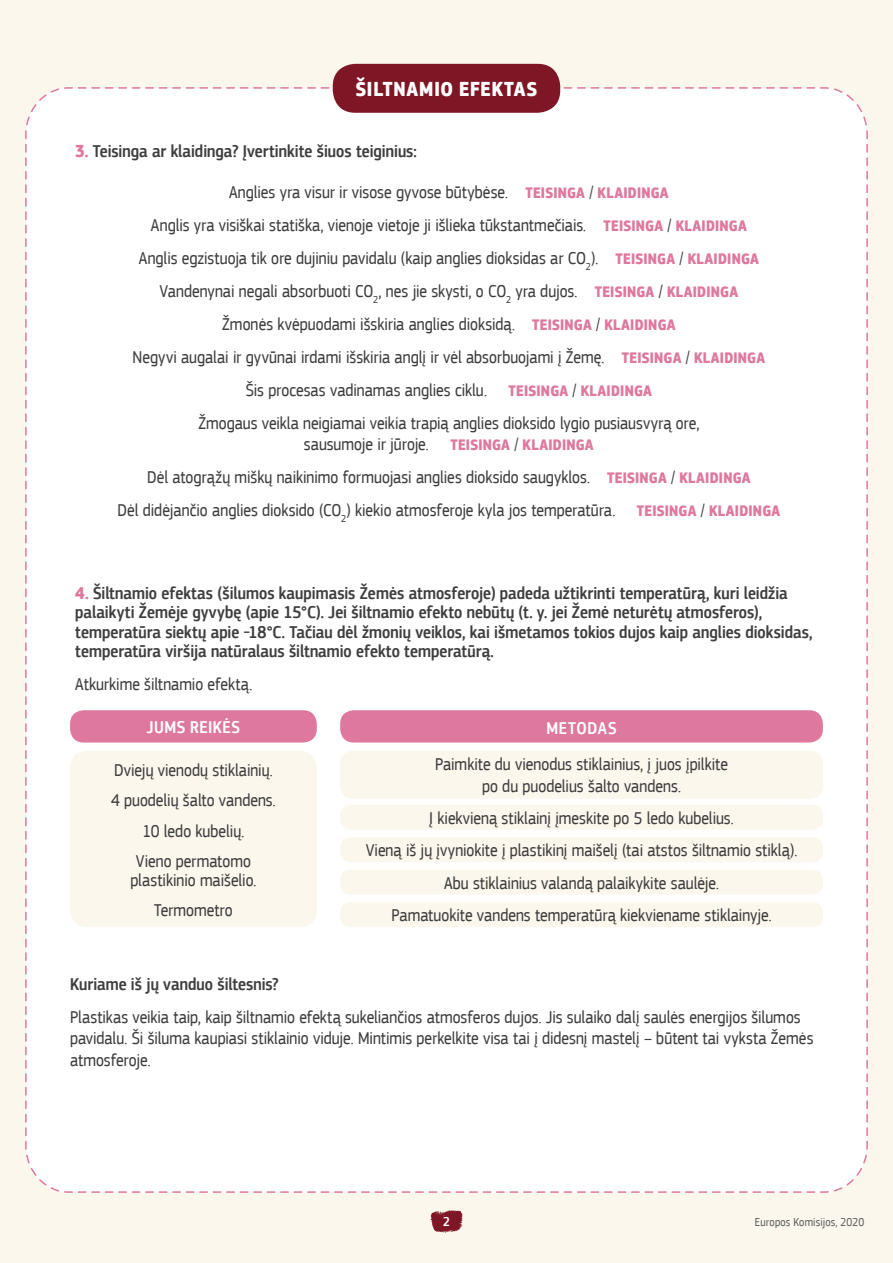
<style>
.page{position:relative;width:893px;height:1263px;background:#fcf7ed}
.page>*{position:absolute;margin:0;border:0;box-sizing:border-box;transform-origin:0 0}
.t1{font:700 21px "EC Square Sans Cond Pro";letter-spacing:.04em;color:#fff}
.t2{font:18px/33px "EC Square Sans Cond Pro";color:#3f3f40;text-align:center}
.t3{font:500 18px/19.5px "EC Square Sans Cond Pro";letter-spacing:.005em;color:#3f3f40}
.t4{font:500 18px "EC Square Sans Cond Pro";letter-spacing:.03em;color:#fff}
.t5{font:500 13.5px "EC Square Sans Cond Pro";color:#fff}
.t6{font:12px "EC Square Sans Cond Pro";letter-spacing:.015em;color:#5d5f5f}
.s1{font-weight:700;color:#de789e}
.s2{font-weight:700;font-size:15.75px;color:#de789e}
</style>
<div class="page">
<div style="left:25px;top:86px;width:843px;height:1107px;background:#fff"></div>
<div style="left:70px;top:710px;width:247px;height:32px;background:#de789e;border-radius:13px"></div>
<div style="left:70px;top:751px;width:247px;height:176px;background:#fcf7ed;border-radius:17px"></div>
<div style="left:340px;top:751px;width:483px;height:48px;background:#fcf7ed;border-radius:13px"></div>
<div style="left:340px;top:902px;width:483px;height:25px;background:#fcf7ed;border-radius:10px"></div>
<div style="left:340px;top:805px;width:483px;height:25px;background:#fcf7ed;border-radius:10px"></div>
<div style="left:340px;top:837px;width:483px;height:25px;background:#fcf7ed;border-radius:10px"></div>
<div style="left:340px;top:870px;width:483px;height:25px;background:#fcf7ed;border-radius:10px"></div>
<div style="left:340px;top:710px;width:483px;height:32px;background:#de789e;border-radius:13px"></div>
<svg style="left:430px;top:1210px;width:33px;height:23px"></svg>
<div style="left:333px;top:64px;width:227px;height:49px;background:#7e1625;border-radius:23px"></div>
<p class="t1" style="left:356px;top:76px;width:183px">ŠILTNAMIO EFEKTAS</p>
<p class="t3" style="left:75px;top:141px;width:343px"><span class="s1">3.</span> Teisinga ar klaidinga? Įvertinkite šiuos teiginius:</p>
<p class="t2" style="left:133px;top:175px;width:634px">Anglies yra visur ir visose gyvose būtybėse. <span class="s2">TEISINGA</span> / <span class="s2">KLAIDINGA<br></span>Anglis yra visiškai statiška, vienoje vietoje ji išlieka tūkstantmečiais. <span class="s2">TEISINGA</span> / <span class="s2">KLAIDINGA </span>Anglis egzistuoja tik ore dujiniu pavidalu (kaip anglies dioksidas ar CO<sub>2</sub>). <span class="s2">TEISINGA</span> / <span class="s2">KLAIDINGA </span>Vandenynai negali absorbuoti CO<sub>2</sub>, nes jie skysti, o CO<sub>2</sub> yra dujos. <span class="s2">TEISINGA</span> / <span class="s2">KLAIDINGA </span>Žmonės kvėpuodami išskiria anglies dioksidą. <span class="s2">TEISINGA</span> / <span class="s2">KLAIDINGA<br></span>Negyvi augalai ir gyvūnai irdami išskiria anglį ir vėl absorbuojami į Žemę. <span class="s2">TEISINGA</span> / <span class="s2">KLAIDINGA </span>Šis procesas vadinamas anglies ciklu. <span class="s2">TEISINGA</span> / <span class="s2">KLAIDINGA<br></span>Žmogaus veikla neigiamai veikia trapią anglies dioksido lygio pusiausvyrą ore,</p>
<p class="t2" style="left:118px;top:428px;width:664px">sausumoje ir jūroje. <span class="s2">TEISINGA</span> / <span class="s2">KLAIDINGA<br></span>Dėl atogrąžų miškų naikinimo formuojasi anglies dioksido saugyklos. <span class="s2">TEISINGA</span> / <span class="s2">KLAIDINGA<br></span>Dėl didėjančio anglies dioksido (CO<sub>2</sub>) kiekio atmosferoje kyla jos temperatūra. <span class="s2">TEISINGA</span> / <span class="s2">KLAIDINGA</span></p>
<p class="t3" style="left:75px;top:583px;width:739px"><span class="s1">4.</span> Šiltnamio efektas (šilumos kaupimasis Žemės atmosferoje) padeda užtikrinti temperatūrą, kuri leidžia palaikyti Žemėje gyvybę (apie 15°C). Jei šiltnamio efekto nebūtų (t. y. jei Žemė neturėtų atmosferos), temperatūra siektų apie -18°C. Tačiau dėl žmonių veiklos, kai išmetamos tokios dujos kaip anglies dioksidas, temperatūra viršija natūralaus šiltnamio efekto temperatūrą.</p>
<p class="t2" style="left:75px;top:668px;width:178px">Atkurkime šiltnamio efektą.</p>
<p class="t4" style="left:147px;top:717px;width:95px">JUMS REIKĖS</p>
<p class="t4" style="left:546px;top:717px;width:72px">METODAS</p>
<p class="t2" style="left:114px;top:754px;width:160px">Dviejų vienodų stiklainių.</p>
<p class="t2" style="left:435px;top:754px;width:294px;line-height:21.6px">Paimkite du vienodus stiklainius, į juos įpilkite po du puodelius šalto vandens.</p>
<p class="t2" style="left:366px;top:802px;width:433px;line-height:32.4px">Į kiekvieną stiklainį įmeskite po 5 ledo kubelius.<br>Vieną iš jų įvyniokite į plastikinį maišelį (tai atstos šiltnamio stiklą).<br>Abu stiklainius valandą palaikykite saulėje.<br>Pamatuokite vandens temperatūrą kiekviename stiklainyje.</p>
<p class="t2" style="left:111px;top:785px;width:166px;line-height:30.2px">4 puodelių šalto vandens.<br>10 ledo kubelių.<br>Vieno permatomo</p>
<p class="t2" style="left:130px;top:865px;width:128px;line-height:30.2px">plastikinio maišelio.<br>Termometro</p>
<p class="t3" style="left:70px;top:974px;width:210px">Kuriame iš jų vanduo šiltesnis?</p>
<p class="t2" style="left:70px;top:1006px;width:745px;line-height:21.6px;text-align:left">Plastikas veikia taip, kaip šiltnamio efektą sukeliančios atmosferos dujos. Jis sulaiko dalį saulės energijos šilumos pavidalu. Ši šiluma kaupiasi stiklainio viduje. Mintimis perkelkite visa tai į didesnį mastelį – būtent tai vyksta Žemės atmosferoje.</p>
<p class="t5" style="left:443px;top:1213px;width:8px">2</p>
<p class="t6" style="left:755px;top:1215px;width:111px">Europos Komisijos, 2020</p>
</div>
